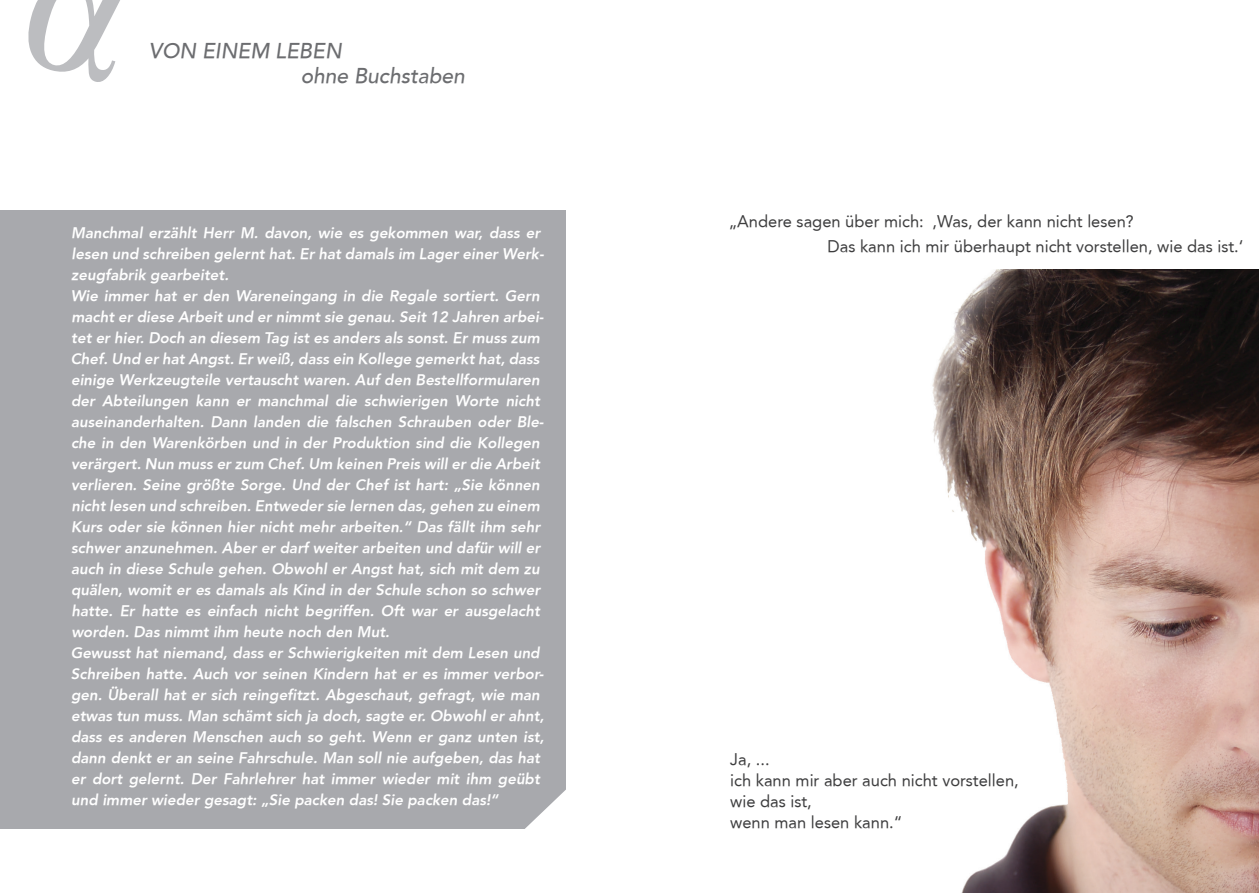
<style>
.page{position:relative;width:1259px;height:893px;background:#fff}
.page>*{position:absolute;margin:0;border:0;box-sizing:border-box;transform-origin:0 0}
.t1{font:italic 500 21px/25.2px "Avenir";color:#6c6d70}
.t2{font:16.5px/21px "Avenir";color:#3e3e3f}
.t3{font:italic 800 15px/21px "Avenir";color:#fff}
</style>
<div class="page">
<div style="left:0;top:210px;width:566px;height:619px;background:#a8a9ad"></div>
<img style="left:932px;top:270px;width:327px;height:623px">
<svg style="left:525px;top:790px;width:41px;height:39px"></svg>
<h2 class="t1" style="left:301px;top:38px;width:166px;text-indent:-152px">VON EINEM LEBEN<br>ohne Buchstaben</h2>
<p class="t3" style="left:71px;top:223px;width:474px">Manchmal erzählt Herr M. davon, wie es gekommen war, dass er lesen und schreiben gelernt hat. Er hat damals im Lager einer Werk&shy;zeugfabrik gearbeitet.</p>
<p class="t3" style="left:71px;top:286px;width:474px">Wie immer hat er den Wareneingang in die Regale sortiert. Gern macht er diese Arbeit und er nimmt sie genau. Seit 12 Jahren arbei&shy;tet er hier. Doch an diesem Tag ist es anders als sonst. Er muss zum Chef. Und er hat Angst. Er weiß, dass ein Kollege gemerkt hat, dass einige Werkzeugteile vertauscht waren. Auf den Bestellformularen der Abteilungen kann er manchmal die schwierigen Worte nicht auseinanderhalten. Dann landen die falschen Schrauben oder Ble&shy;che in den Warenkörben und in der Produktion sind die Kollegen verärgert. Nun muss er zum Chef. Um keinen Preis will er die Arbeit verlieren. Seine größte Sorge. Und der Chef ist hart: „Sie können nicht lesen und schreiben. Entweder sie lernen das, gehen zu einem Kurs oder sie können hier nicht mehr arbeiten.“ Das fällt ihm sehr schwer anzunehmen. Aber er darf weiter arbeiten und dafür will er auch in diese Schule gehen. Obwohl er Angst hat, sich mit dem zu quälen, womit er es damals als Kind in der Schule schon so schwer hatte. Er hatte es einfach nicht begriffen. Oft war er ausgelacht worden. Das nimmt ihm heute noch den Mut.</p>
<p class="t3" style="left:71px;top:643px;width:475px">Gewusst hat niemand, dass er Schwierigkeiten mit dem Lesen und Schreiben hatte. Auch vor seinen Kindern hat er es immer verbor&shy;gen. Überall hat er sich reingefitzt. Abgeschaut, gefragt, wie man etwas tun muss. Man schämt sich ja doch, sagte er. Obwohl er ahnt, dass es anderen Menschen auch so geht. Wenn er ganz unten ist, dann denkt er an seine Fahrschule. Man soll nie aufgeben, das hat er dort gelernt. Der Fahrlehrer hat immer wieder mit ihm geübt und immer wieder gesagt: „Sie packen das! Sie packen das!“</p>
<p class="t2" style="left:827px;top:209px;width:417px;line-height:25px;text-indent:-99px">„Andere sagen über mich: ,Was, der kann nicht lesen?<br>Das kann ich mir überhaupt nicht vorstellen, wie das ist.‘</p>
<p class="t2" style="left:730px;top:749px;width:290px">Ja, ...<br>ich kann mir aber auch nicht vorstellen, wie das ist,<br>wenn man lesen kann.“</p>
</div>
